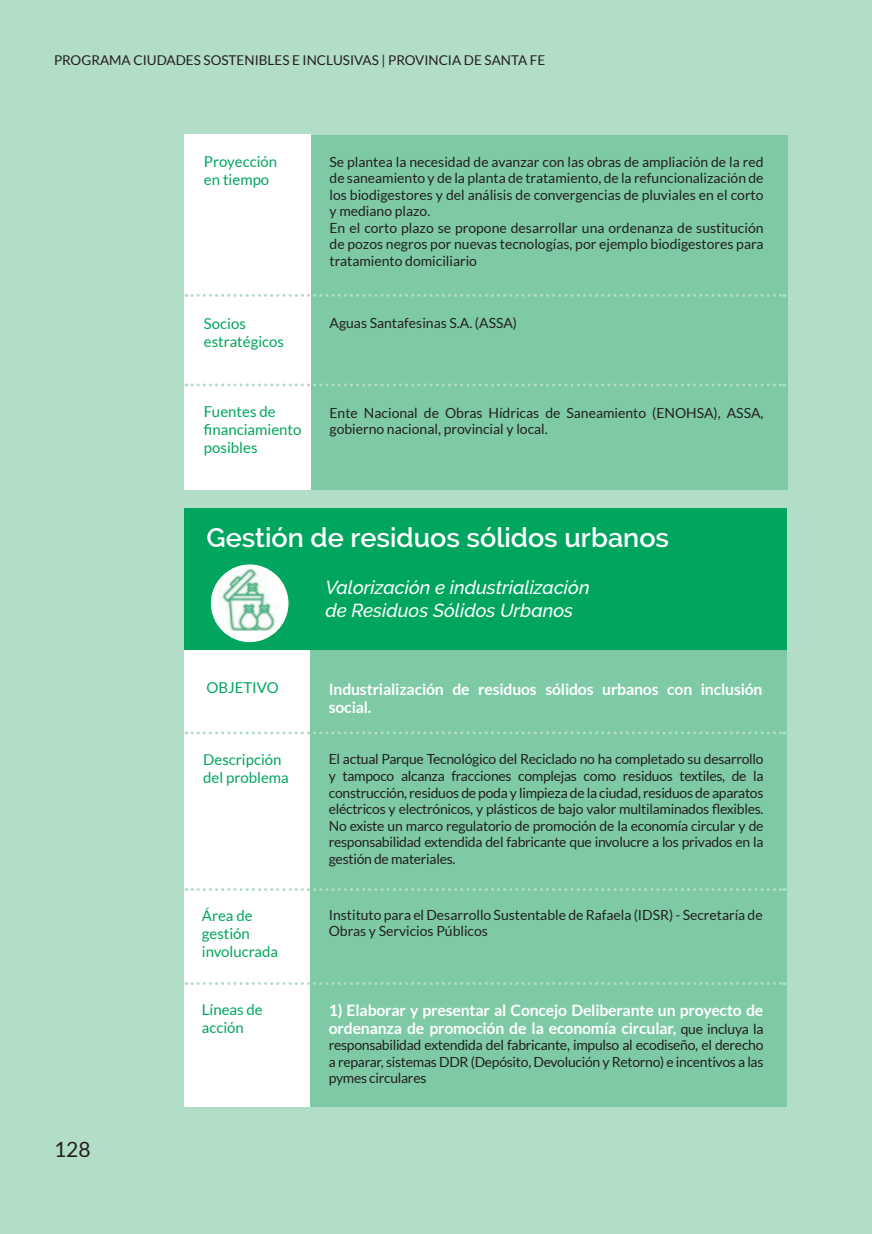
<style>
.page{position:relative;width:872px;height:1234px;background:#fff}
.page>*{position:absolute;margin:0;border:0;box-sizing:border-box;transform-origin:0 0}
.t1{font:600 27px "Raleway";color:#fff}
.t2{font:21px "Lato";color:#231f20}
.t3{font:italic 500 18.75px/22.5px "Raleway";color:#fff}
.t4{font:700 15.75px/18px "Lato";letter-spacing:-.01em;color:#fff}
.t5{font:15px/18px "Lato";color:#00a65d}
.t6{font:13.95px/16.5px "Lato";color:#231f20}
.t7{font:13.5px "Lato";color:#231f20}
.s1{font-weight:400;font-size:13.95px;color:#231f20}
</style>
<div class="page">
<div style="left:0;top:0;width:872px;height:1233px;background:#b2ddc6"></div>
<div style="left:184px;top:646px;width:603px;height:460px;background:#7ecaa5"></div>
<div style="left:185px;top:646px;width:125px;height:460px;background:#fff"></div>
<div style="left:184px;top:135px;width:603px;height:355px;background:#7ecaa5"></div>
<div style="left:184px;top:134px;width:126px;height:356px;background:#fff"></div>
<svg style="left:186px;top:731px;width:599px;height:3px"></svg>
<svg style="left:186px;top:294px;width:599px;height:3px"></svg>
<svg style="left:186px;top:383px;width:599px;height:3px"></svg>
<svg style="left:186px;top:888px;width:599px;height:2px"></svg>
<svg style="left:186px;top:982px;width:599px;height:2px"></svg>
<div style="left:185px;top:507px;width:602px;height:142px;background:#00a65d"></div>
<svg style="left:210px;top:564px;width:79px;height:79px"></svg>
<img style="left:217px;top:568px;width:62px;height:62px">
<p class="t7" style="left:54px;top:52px;width:493px">PROGRAMA CIUDADES SOSTENIBLES E INCLUSIVAS | PROVINCIA DE SANTA FE</p>
<p class="t5" style="left:204px;top:153px;width:75px">Proyección en tiempo</p>
<p class="t6" style="left:329px;top:153px;width:435px">Se plantea la necesidad de avanzar con las obras de ampliación de la red de saneamiento y de la planta de tratamiento, de la refuncionalización de los biodigestores y del análisis de convergencias de pluviales en el corto y mediano plazo.<br>En el corto plazo se propone desarrollar una ordenanza de sustitución de pozos negros por nuevas tecnologías, por ejemplo biodigestores para tratamiento domiciliario</p>
<p class="t5" style="left:204px;top:314px;width:82px">Socios estratégicos</p>
<p class="t6" style="left:329px;top:315px;width:189px">Aguas Santafesinas S.A. (ASSA)</p>
<p class="t5" style="left:204px;top:402px;width:99px">Fuentes de financiamiento posibles</p>
<p class="t6" style="left:329px;top:404px;width:435px">Ente Nacional de Obras Hídricas de Saneamiento (ENOHSA), ASSA, gobierno nacional, provincial y local.</p>
<h1 class="t1" style="left:206px;top:521px;width:464px">Gestión de residuos sólidos urbanos</h1>
<h2 class="t2" style="left:54px;top:1137px;width:38px">128</h2>
<h3 class="t3" style="left:325px;top:576px;width:266px">Valorización e industrialización de Residuos Sólidos Urbanos</h3>
<p class="t5" style="left:206px;top:678px;width:74px">OBJETIVO</p>
<p class="t4" style="left:329px;top:679px;width:435px">Industrialización de residuos sólidos urbanos con inclusión social.</p>
<p class="t5" style="left:203px;top:750px;width:87px">Descripción del problema</p>
<p class="t6" style="left:329px;top:751px;width:436px;text-align:justify">El actual Parque Tecnológico del Reciclado no ha completado su desarrollo y tampoco alcanza fracciones complejas como residuos textiles, de la construcción, residuos de poda y limpieza de la ciudad, residuos de aparatos eléctricos y electrónicos, y plásticos de bajo valor multilaminados flexibles.<br>No existe un marco regulatorio de promoción de la economía circular y de responsabilidad extendida del fabricante que involucre a los privados en la gestión de materiales.</p>
<p class="t5" style="left:202px;top:906px;width:78px">Área de gestión involucrada</p>
<p class="t6" style="left:329px;top:906px;width:435px">Instituto para el Desarrollo Sustentable de Rafaela (IDSR) - Secretaría de<br>Obras y Servicios Públicos</p>
<p class="t5" style="left:202px;top:1000px;width:63px">Líneas de acción</p>
<p class="t4" style="left:329px;top:1000px;width:436px">1) Elaborar y presentar al Concejo Deliberante un proyecto de ordenanza de promoción de la economía circular, <span class="s1">que incluya la</span></p>
<p class="t6" style="left:329px;top:1036px;width:436px;text-align:justify">responsabilidad extendida del fabricante, impulso al ecodiseño, el derecho a reparar, sistemas DDR (Depósito, Devolución y Retorno) e incentivos a las pymes circulares</p>
</div>
